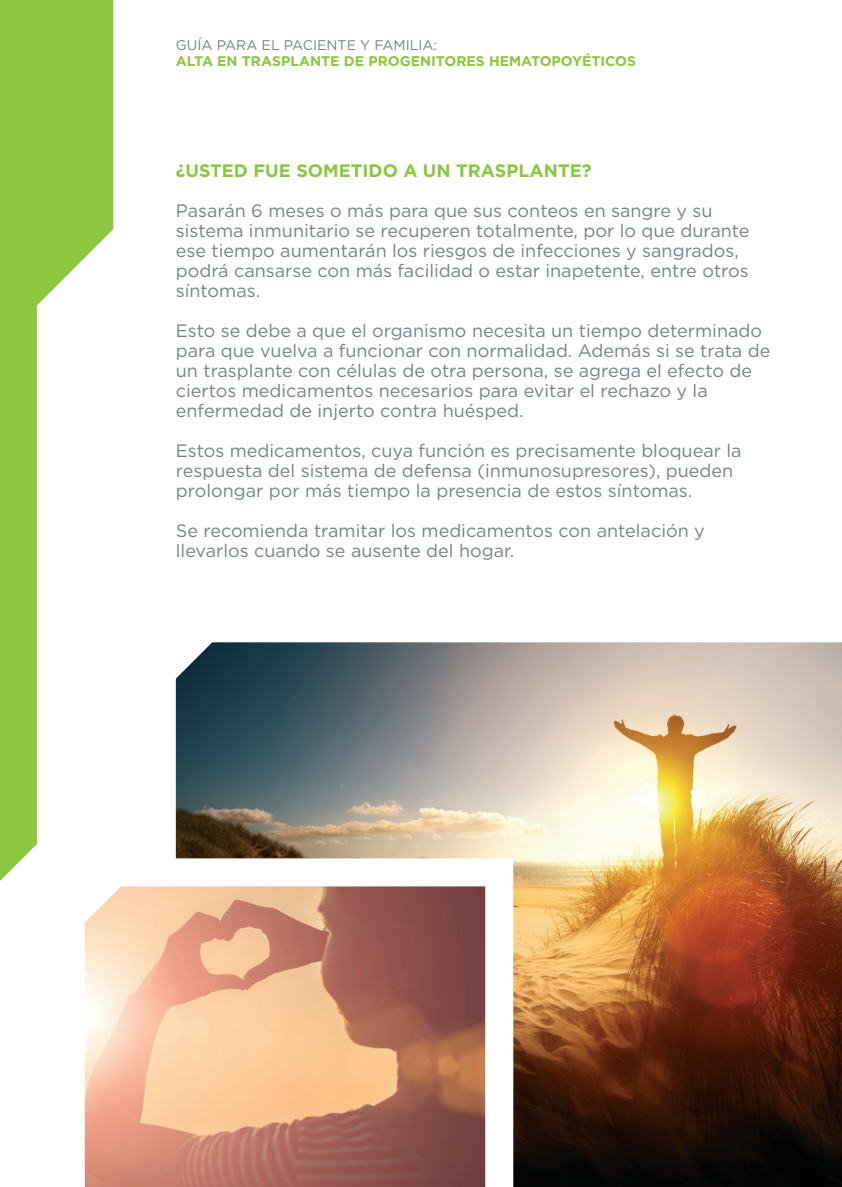
<style>
.page{position:relative;width:842px;height:1187px;background:#fff}
.page>*{position:absolute;margin:0;border:0;box-sizing:border-box;transform-origin:0 0}
.t1{font:18px/20px "Gotham";color:#778286}
.t2{font:700 18px "Gotham";color:#8bc63e}
.t3{font:700 14px "Gotham";color:#8bc63e}
.t4{font:14px "Gotham";color:#778286}
</style>
<div class="page">
<img style="left:85px;top:886px;width:91px;height:300px">
<img style="left:176px;top:642px;width:666px;height:544px">
<svg style="left:0;top:0;width:113px;height:881px;fill:#8bc63e"></svg>
<p class="t4" style="left:176px;top:36px;width:263px">GUÍA PARA EL PACIENTE Y FAMILIA:</p>
<p class="t3" style="left:176px;top:52px;width:462px">ALTA EN TRASPLANTE DE PROGENITORES HEMATOPOYÉTICOS</p>
<p class="t2" style="left:176px;top:159px;width:417px">¿USTED FUE SOMETIDO A UN TRASPLANTE?</p>
<p class="t1" style="left:176px;top:200px;width:575px">Pasarán 6 meses o más para que sus conteos en sangre y su sistema inmunitario se recuperen totalmente, por lo que durante ese tiempo aumentarán los riesgos de infecciones y sangrados, podrá cansarse con más facilidad o estar inapetente, entre otros síntomas.</p>
<p class="t1" style="left:176px;top:320px;width:596px">Esto se debe a que el organismo necesita un tiempo determinado para que vuelva a funcionar con normalidad. Además si se trata de un trasplante con células de otra persona, se agrega el efecto de ciertos medicamentos necesarios para evitar el rechazo y la enfermedad de injerto contra huésped.</p>
<p class="t1" style="left:176px;top:440px;width:567px">Estos medicamentos, cuya función es precisamente bloquear la respuesta del sistema de defensa (inmunosupresores), pueden prolongar por más tiempo la presencia de estos síntomas.</p>
<p class="t1" style="left:176px;top:520px;width:530px">Se recomienda tramitar los medicamentos con antelación y llevarlos cuando se ausente del hogar.</p>
</div>
